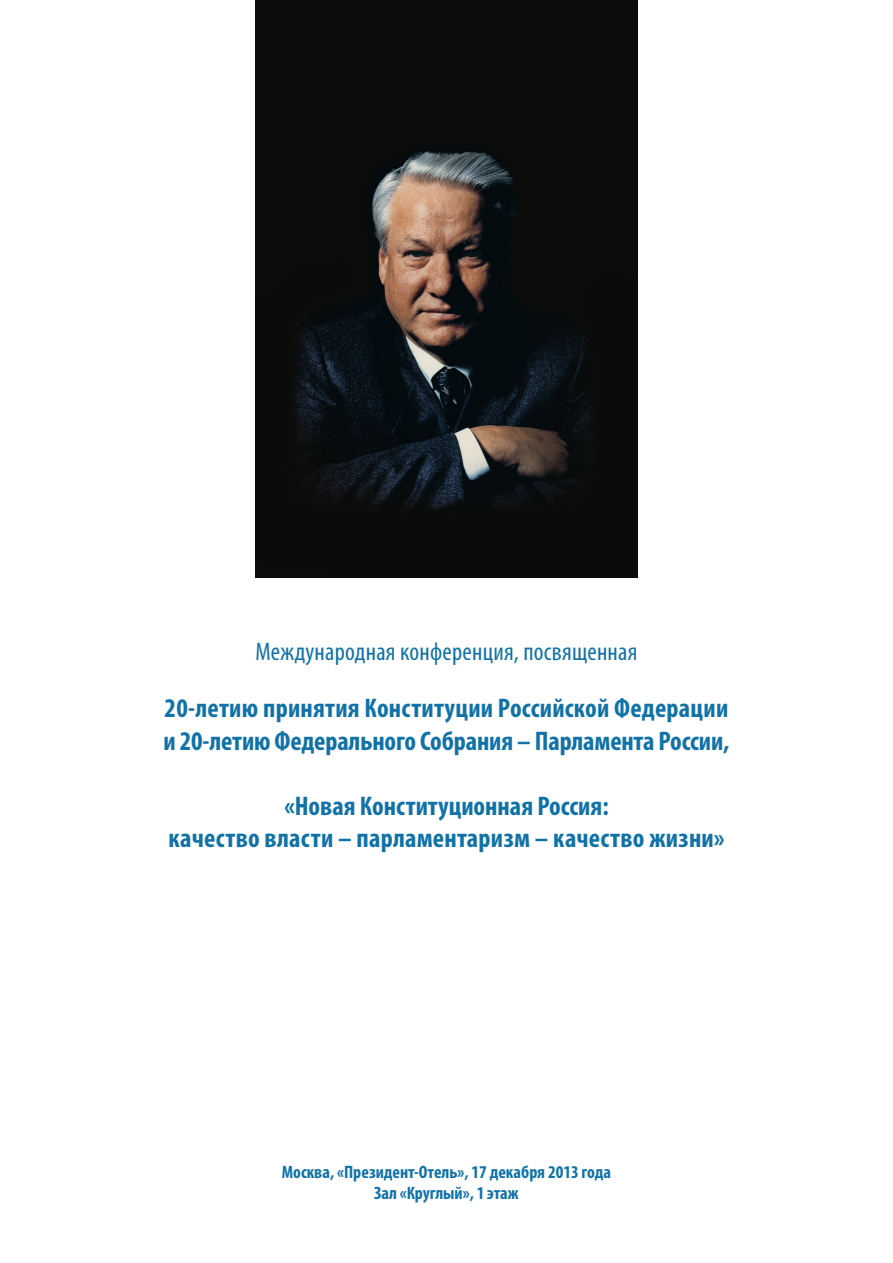
<style>
.page{position:relative;width:893px;height:1263px;background:#fff}
.page>*{position:absolute;margin:0;border:0;box-sizing:border-box;transform-origin:0 0}
.t1{font:700 condensed 27px "Myriad Pro";letter-spacing:.005em;color:#1172a7}
.t2{font:condensed 25.5px "Myriad Pro";letter-spacing:.01em;color:#1172a7}
.t3{font:700 condensed 18px "Myriad Pro";color:#1172a7}
</style>
<div class="page">
<img style="left:255px;top:0;width:383px;height:577px">
<p class="t2" style="left:256px;top:636px;width:383px">Международная конференция, посвященная</p>
<p class="t1" style="left:165px;top:691px;width:565px">20-летию принятия Конституции Российской Федерации</p>
<p class="t1" style="left:164px;top:724px;width:567px">и 20-летию Федерального Собрания – Парламента России,</p>
<p class="t1" style="left:284px;top:789px;width:326px">«Новая Конституционная Россия:</p>
<p class="t1" style="left:168px;top:821px;width:558px">качество власти – парламентаризм – качество жизни»</p>
<p class="t3" style="left:282px;top:1160px;width:331px">Москва, «Президент-Отель», 17 декабря 2013 года</p>
<p class="t3" style="left:374px;top:1182px;width:146px">Зал «Круглый», 1 этаж</p>
</div>
